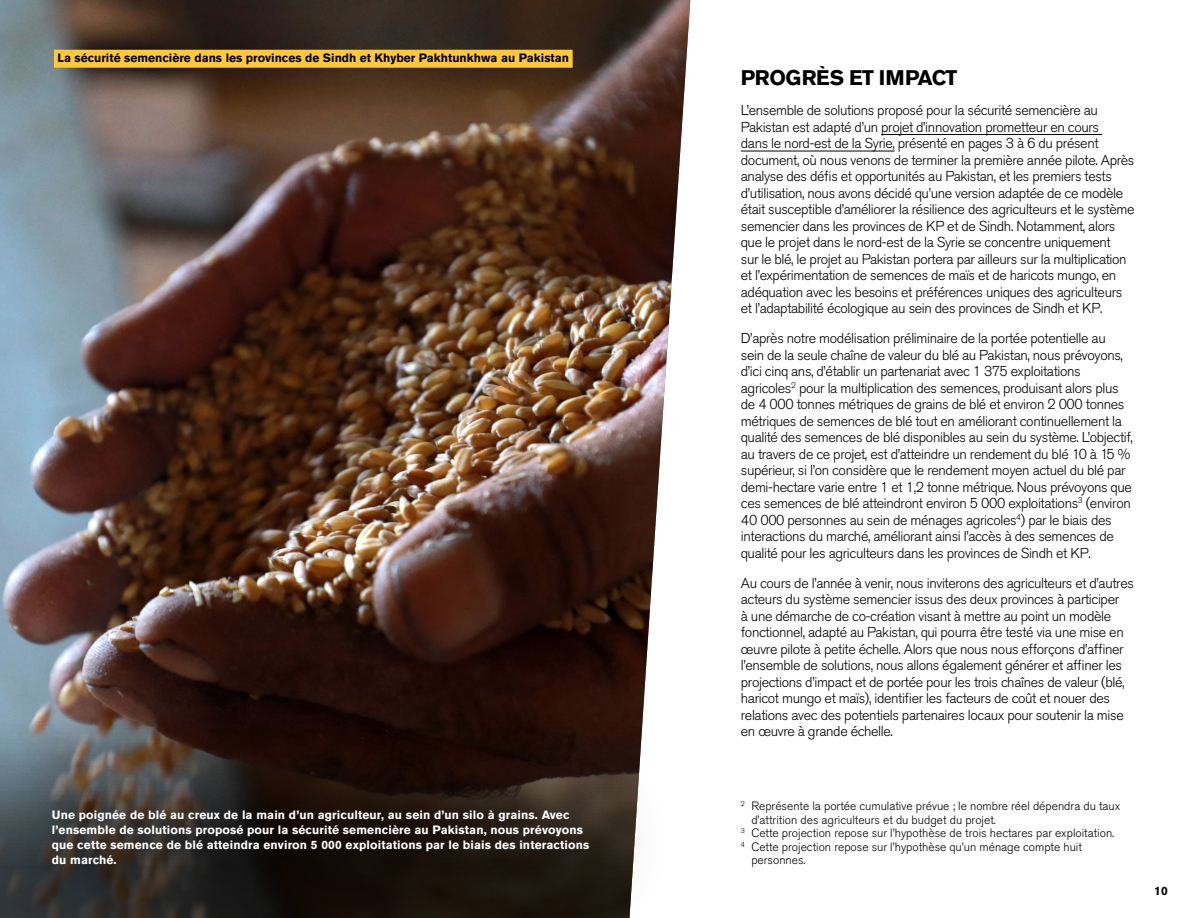
<style>
.page{position:relative;width:1188px;height:918px;background:#fff}
.page>*{position:absolute;margin:0;border:0;box-sizing:border-box;transform-origin:0 0}
.Headline2-Black{font:700 21px "Akzidenz Grotesk Std";letter-spacing:-.025em;color:#000}
.Body{font:300 14.25px/16.5px "Akzidenz Grotesk Std";letter-spacing:-.025em;color:#000}
.Footnotes{font:300 12px/13.5px "Akzidenz Grotesk Std";color:#000}
.Photo_Caption-Over-Photo{font:700 12px/15px "Akzidenz Grotesk Std";letter-spacing:.01em;color:#fff}
.Bug{font:700 12px "Akzidenz Grotesk Std";color:#000}
</style>
<div class="page">
<img style="left:0;top:0;width:691px;height:722px">
<div style="left:0;top:722px;width:673px;height:196px;background:#000;opacity:.4"></div>
<hr style="left:881px;top:134px;width:221px;height:1px;background:#000">
<hr style="left:741px;top:151px;width:154px;height:1px;background:#000">
<div style="left:54px;top:50px;width:519px;height:18px;background:#fec938"></div>
<p class="Bug" style="left:58px;top:51px;width:513px">La sécurité semencière dans les provinces de Sindh et Khyber Pakhtunkhwa au Pakistan</p>
<p class="Photo_Caption-Over-Photo" style="left:52px;top:807px;width:539px">Une poignée de blé au creux de la main d’un agriculteur, au sein d’un silo à grains. Avec l’ensemble de solutions proposé pour la sécurité semencière au Pakistan, nous prévoyons que cette semence de blé atteindra environ 5 000 exploitations par le biais des interactions du marché.</p>
<p class="Headline2-Black" style="left:741px;top:66px;width:218px">PROGRÈS ET IMPACT</p>
<p class="Body" style="left:741px;top:102px;width:395px">L’ensemble de solutions proposé pour la sécurité semencière au Pakistan est adapté d’un projet d’innovation prometteur en cours<br>dans le nord-est de la Syrie, présenté en pages 3 à 6 du présent document, où nous venons de terminer la première année pilote. Après analyse des défis et opportunités au Pakistan, et les premiers tests d’utilisation, nous avons décidé qu’une version adaptée de ce modèle était susceptible d’améliorer la résilience des agriculteurs et le système semencier dans les provinces de KP et de Sindh. Notamment, alors que le projet dans le nord-est de la Syrie se concentre uniquement<br>sur le blé, le projet au Pakistan portera par ailleurs sur la multiplication et l’expérimentation de semences de maïs et de haricots mungo, en adéquation avec les besoins et préférences uniques des agriculteurs et l’adaptabilité écologique au sein des provinces de Sindh et KP.</p>
<p class="Body" style="left:741px;top:330px;width:394px">D’après notre modélisation préliminaire de la portée potentielle au<br>sein de la seule chaîne de valeur du blé au Pakistan, nous prévoyons, d’ici cinq ans, d’établir un partenariat avec 1 375 exploitations agricoles<sup>2</sup> pour la multiplication des semences, produisant alors plus de 4 000 tonnes métriques de grains de blé et environ 2 000 tonnes métriques de semences de blé tout en améliorant continuellement la qualité des semences de blé disponibles au sein du système. L’objectif, au travers de ce projet, est d’atteindre un rendement du blé 10 à 15 % supérieur, si l’on considère que le rendement moyen actuel du blé par demi-hectare varie entre 1 et 1,2 tonne métrique. Nous prévoyons que ces semences de blé atteindront environ 5 000 exploitations<sup>3</sup> (environ 40 000 personnes au sein de ménages agricoles<sup>4</sup>) par le biais des interactions du marché, améliorant ainsi l’accès à des semences de qualité pour les agriculteurs dans les provinces de Sindh et KP.</p>
<p class="Body" style="left:741px;top:575px;width:395px">Au cours de l’année à venir, nous inviterons des agriculteurs et d’autres acteurs du système semencier issus des deux provinces à participer<br>à une démarche de co-création visant à mettre au point un modèle fonctionnel, adapté au Pakistan, qui pourra être testé via une mise en œuvre pilote à petite échelle. Alors que nous nous efforçons d’affiner l’ensemble de solutions, nous allons également générer et affiner les projections d’impact et de portée pour les trois chaînes de valeur (blé, haricot mungo et maïs), identifier les facteurs de coût et nouer des relations avec des potentiels partenaires locaux pour soutenir la mise en œuvre à grande échelle.</p>
<p class="Footnotes" style="left:751px;top:799px;width:370px;text-indent:-10px"><sup>2</sup> Représente la portée cumulative prévue ; le nombre réel dépendra du taux d’attrition des agriculteurs et du budget du projet.</p>
<p class="Footnotes" style="left:741px;top:826px;width:375px"><sup>3</sup> Cette projection repose sur l’hypothèse de trois hectares par exploitation.</p>
<p class="Footnotes" style="left:751px;top:840px;width:332px;text-indent:-10px"><sup>4</sup> Cette projection repose sur l’hypothèse qu’un ménage compte huit personnes.</p>
<p class="Bug" style="left:1154px;top:884px;width:15px">10</p>
</div>
